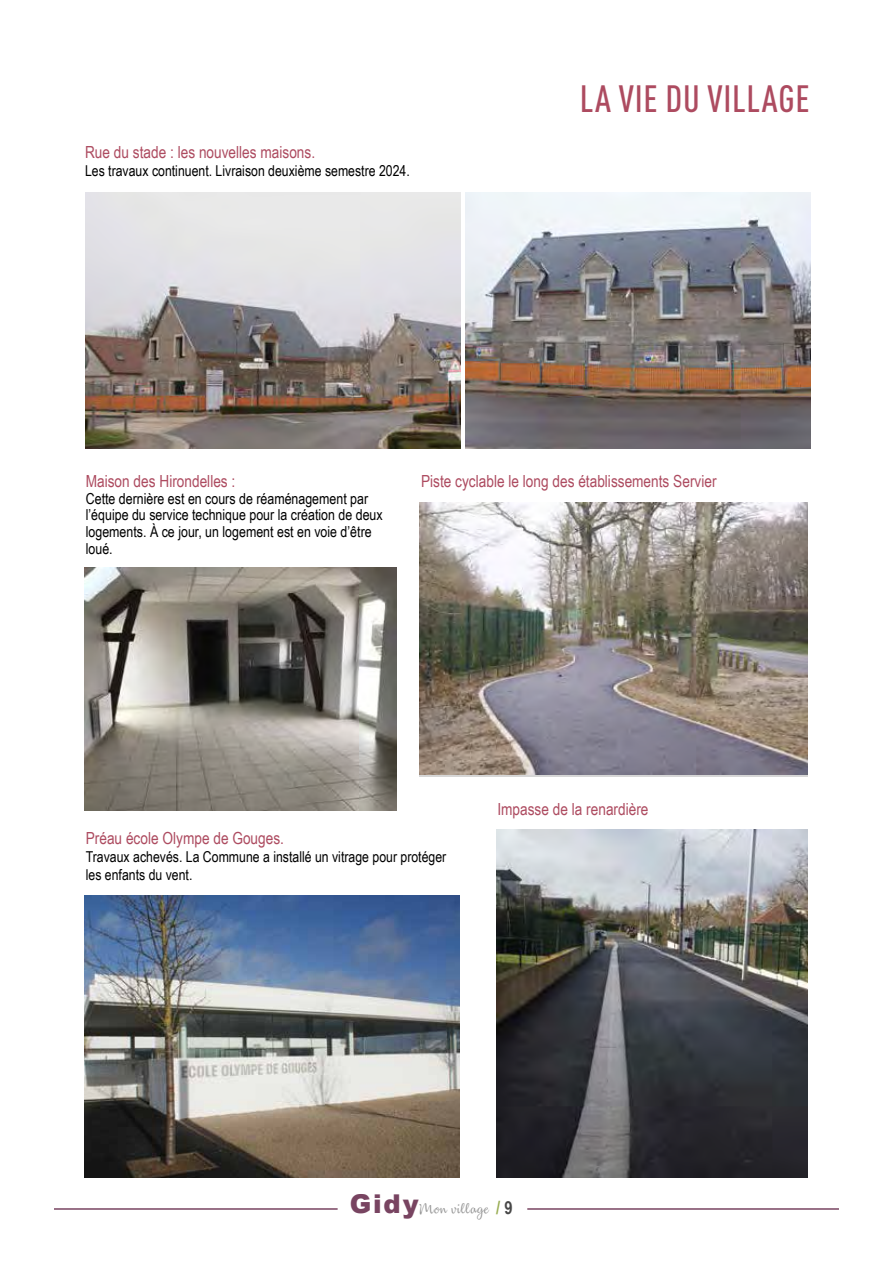
<style>
.page{position:relative;width:893px;height:1263px;background:#fff}
.page>*{position:absolute;margin:0;border:0;box-sizing:border-box;transform-origin:0 0}
.t1{font:500 condensed 37.5px "DIN Pro";letter-spacing:.02em;color:#ad4b60}
.t2{font:16.65px "Arial Narrow";color:#ad4b60}
.t3{font:15.15px/16.6px "Arial Narrow";color:#000}
.t4{font:15px/18.1px "Arial Narrow";color:#000}
.t5{font:13.8px "Dulcelin";letter-spacing:.05em;color:#939393}
.s1{font-family:"Arial";font-weight:900;font-size:25.95px;color:#784461}
.s2{font-family:"Arial Narrow";font-weight:700;font-size:18px;color:#99ad53}
.s3{font-family:"Arial Narrow";font-weight:700;font-size:18px;color:#484848}
</style>
<div class="page">
<hr style="left:54px;top:1208px;width:284px;height:2px;background:#784461">
<hr style="left:527px;top:1208px;width:312px;height:2px;background:#784461">
<img style="left:85px;top:567px;width:311px;height:244px">
<img style="left:85px;top:895px;width:374px;height:283px">
<img style="left:86px;top:192px;width:374px;height:257px">
<img style="left:466px;top:192px;width:344px;height:257px">
<img style="left:420px;top:502px;width:388px;height:272px">
<img style="left:496px;top:830px;width:312px;height:348px">
<p class="t2" style="left:85px;top:140px;width:232px">Rue du stade : les nouvelles maisons.</p>
<p class="t4" style="left:85px;top:161px;width:326px">Les travaux continuent. Livraison deuxième semestre 2024.</p>
<h1 class="t1" style="left:580px;top:71px;width:231px">LA VIE DU VILLAGE</h1>
<p class="t2" style="left:86px;top:469px;width:151px">Maison des Hirondelles :</p>
<p class="t3" style="left:86px;top:489px;width:298px">Cette dernière est en cours de réaménagement par l’équipe du service technique pour la création de deux logements. À ce jour, un logement est en voie d’être loué.</p>
<p class="t2" style="left:421px;top:469px;width:297px">Piste cyclable le long des établissements Servier</p>
<p class="t2" style="left:497px;top:796px;width:153px">Impasse de la renardière</p>
<p class="t2" style="left:86px;top:826px;width:200px">Préau école Olympe de Gouges.</p>
<p class="t4" style="left:86px;top:847px;width:362px">Travaux achevés. La Commune a installé un vitrage pour protéger les enfants du vent.</p>
<p class="t5" style="left:350px;top:1200px;width:164px"><span class="s1">Gidy</span>Mon village <span class="s2">/</span> <span class="s3">9</span></p>
</div>
